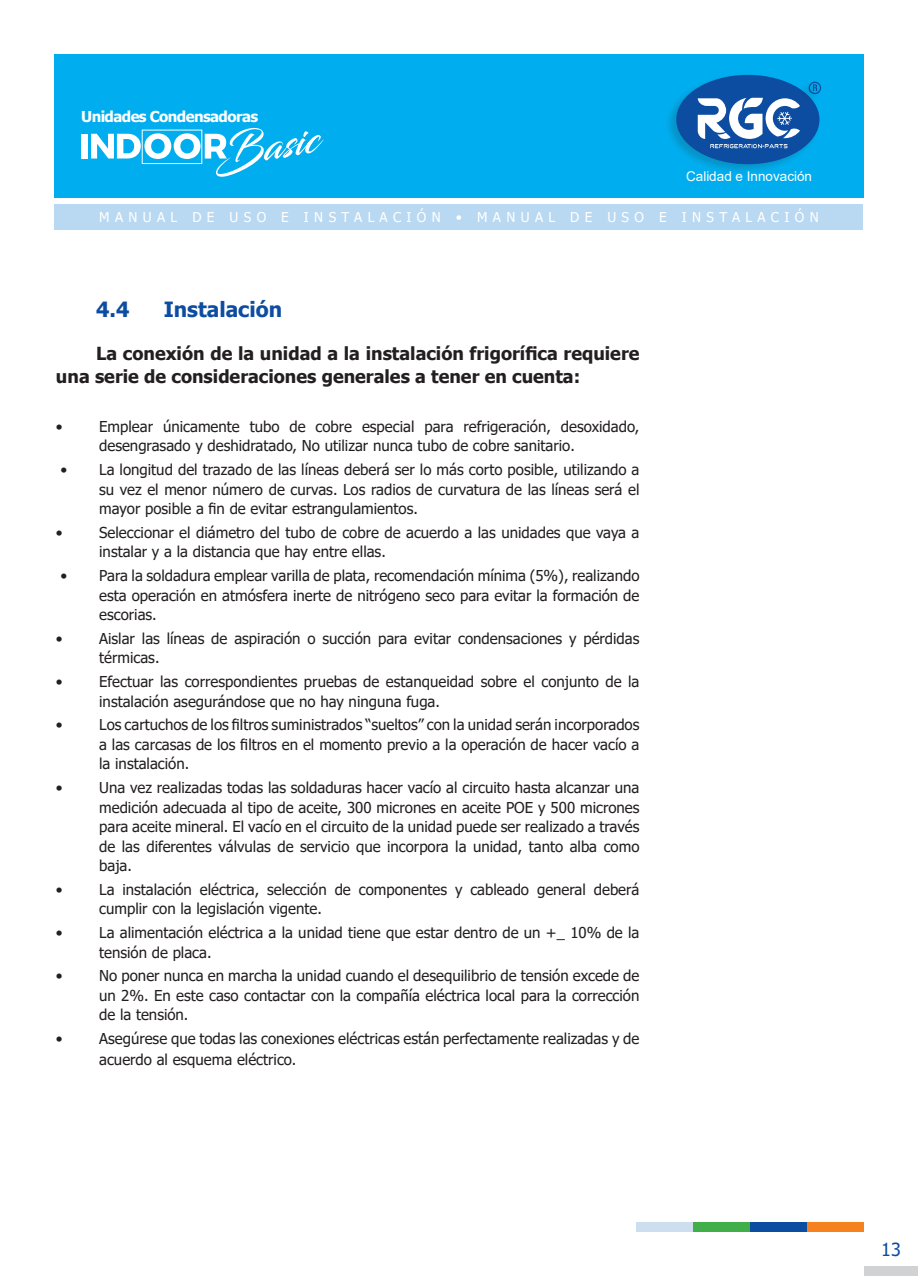
<style>
.page{position:relative;width:918px;height:1276px;background:#fff}
.page>*{position:absolute;margin:0;border:0;box-sizing:border-box;transform-origin:0 0}
.t1{font:700 21px "Tahoma";color:#0d4da1}
.t2{font:700 18px/22.5px "Tahoma";color:#231f20}
.t3{font:18px "Tahoma";color:#0d4da1}
.t4{font:15px/19.5px "Tahoma";color:#231f20}
.t5{font:700 15px "Tahoma";letter-spacing:-.04em;color:#fff}
.t6{font:13.5px "Tahoma";letter-spacing:.4em;color:#fff}
.t7{font:13.5px "Arial";color:#fff}
</style>
<div class="page">
<div style="left:55px;top:54px;width:809px;height:144px;background:#00aeef"></div>
<div style="left:665px;top:73px;width:156px;height:102px;background:#231f20;opacity:.2"></div>
<div style="left:676px;top:75px;width:143px;height:89px;background:#0d4da1;border-radius:50%"></div>
<div style="left:797px;top:80px;width:25px;height:25px;background:#231f20;opacity:.2"></div>
<div style="left:801px;top:82px;width:17px;height:19px;background:#231f20;opacity:.2"></div>
<svg style="left:809px;top:82px;width:12px;height:12px"></svg>
<svg style="left:698px;top:98px;width:102px;height:50px"></svg>
<div style="left:636px;top:1222px;width:57px;height:9px;background:#ccdeef"></div>
<div style="left:693px;top:1222px;width:57px;height:9px;background:#40ae49"></div>
<div style="left:750px;top:1222px;width:57px;height:9px;background:#0d4da1"></div>
<div style="left:807px;top:1222px;width:57px;height:9px;background:#f5821f"></div>
<div style="left:864px;top:1265px;width:54px;height:10px;background:#d1d2d4"></div>
<div style="left:82px;top:134px;width:6px;height:24px;background:#fff"></div>
<svg style="left:91px;top:128px;width:233px;height:49px"></svg>
<div style="left:54px;top:204px;width:808px;height:26px;background:#b9d9f2"></div>
<p class="t5" style="left:81px;top:106px;width:178px">Unidades Condensadoras</p>
<p class="t7" style="left:686px;top:167px;width:128px">Calidad e Innovación</p>
<p class="t6" style="left:99px;top:208px;width:721px">MANUAL DE USO E INSTALACIÓN • MANUAL DE USO E INSTALACIÓN</p>
<p class="t1" style="left:96px;top:294px;width:35px">4.4</p>
<p class="t1" style="left:164px;top:294px;width:120px">Instalación</p>
<p class="t2" style="left:56px;top:343px;width:585px;text-indent:40px">La conexión de la unidad a la instalación frigorífica requiere una serie de consideraciones generales a tener en cuenta:</p>
<p class="t4" style="left:56px;top:417px;width:8px">•</p>
<p class="t4" style="left:99px;top:417px;width:542px">Emplear únicamente tubo de cobre especial para refrigeración, desoxidado, desengrasado y deshidratado, No utilizar nunca tubo de cobre sanitario.</p>
<p class="t4" style="left:99px;top:460px;width:542px;text-align:justify;text-indent:-39px">• La longitud del trazado de las líneas deberá ser lo más corto posible, utilizando a su vez el menor número de curvas. Los radios de curvatura de las líneas será el mayor posible a fin de evitar estrangulamientos.</p>
<p class="t4" style="left:56px;top:523px;width:8px">•</p>
<p class="t4" style="left:99px;top:523px;width:542px">Seleccionar el diámetro del tubo de cobre de acuerdo a las unidades que vaya a instalar y a la distancia que hay entre ellas.</p>
<p class="t4" style="left:99px;top:566px;width:542px;text-align:justify;text-indent:-39px">• Para la soldadura emplear varilla de plata, recomendación mínima (5%), realizando esta operación en atmósfera inerte de nitrógeno seco para evitar la formación de escorias.</p>
<p class="t4" style="left:56px;top:629px;width:8px">•</p>
<p class="t4" style="left:99px;top:629px;width:542px">Aislar las líneas de aspiración o succión para evitar condensaciones y pérdidas térmicas.</p>
<p class="t4" style="left:56px;top:672px;width:8px">•</p>
<p class="t4" style="left:99px;top:672px;width:542px">Efectuar las correspondientes pruebas de estanqueidad sobre el conjunto de la instalación asegurándose que no hay ninguna fuga.</p>
<p class="t4" style="left:56px;top:716px;width:8px">•</p>
<p class="t4" style="left:99px;top:716px;width:542px;text-align:justify">Los cartuchos de los filtros suministrados “sueltos” con la unidad serán incorporados a las carcasas de los filtros en el momento previo a la operación de hacer vacío a la instalación.</p>
<p class="t4" style="left:56px;top:779px;width:8px">•</p>
<p class="t4" style="left:99px;top:779px;width:542px;text-align:justify">Una vez realizadas todas las soldaduras hacer vacío al circuito hasta alcanzar una medición adecuada al tipo de aceite, 300 micrones en aceite POE y 500 micrones para aceite mineral. El vacío en el circuito de la unidad puede ser realizado a través de las diferentes válvulas de servicio que incorpora la unidad, tanto alba como baja.</p>
<p class="t4" style="left:56px;top:880px;width:8px">•</p>
<p class="t4" style="left:99px;top:880px;width:542px">La instalación eléctrica, selección de componentes y cableado general deberá cumplir con la legislación vigente.</p>
<p class="t4" style="left:56px;top:924px;width:8px">•</p>
<p class="t4" style="left:99px;top:924px;width:542px">La alimentación eléctrica a la unidad tiene que estar dentro de un +_ 10% de la tensión de placa.</p>
<p class="t4" style="left:56px;top:967px;width:8px">•</p>
<p class="t4" style="left:99px;top:967px;width:542px;text-align:justify">No poner nunca en marcha la unidad cuando el desequilibrio de tensión excede de un 2%. En este caso contactar con la compañía eléctrica local para la corrección de la tensión.</p>
<p class="t4" style="left:56px;top:1030px;width:8px">•</p>
<p class="t4" style="left:99px;top:1029px;width:542px;line-height:21px">Asegúrese que todas las conexiones eléctricas están perfectamente realizadas y de acuerdo al esquema eléctrico.</p>
<p class="t3" style="left:881px;top:1237px;width:21px">13</p>
</div>
